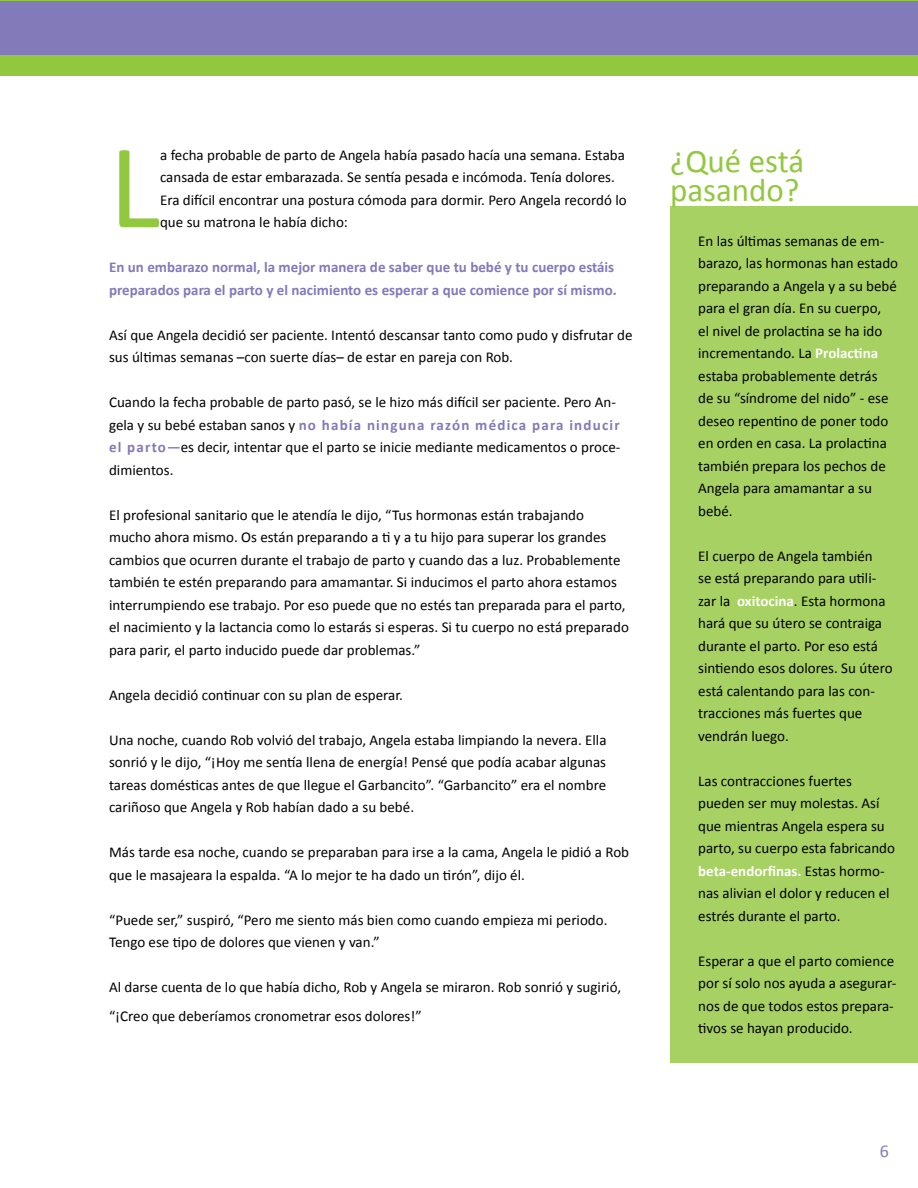
<style>
.page{position:relative;width:918px;height:1188px;background:#fff}
.page>*{position:absolute;margin:0;border:0;box-sizing:border-box;transform-origin:0 0}
.t1{font:121.35px "Calibri";color:#92c83e}
.t2{font:33px/28.5px "Calibri";color:#92c83e}
.t3{font:18px "Calibri";color:#827ab9}
.t4{font:15px/22.5px "Calibri";color:#000}
.t5{font:700 15px/22.5px "Calibri";color:#827ab9}
.s1{font-weight:700;color:#827ab9}
.s2{font-weight:700;color:#fff}
</style>
<div class="page">
<div style="left:670px;top:206px;width:248px;height:857px;background:#a7d162"></div>
<div style="left:0;top:0;width:918px;height:76px;background:#92c83e"></div>
<div style="left:0;top:1px;width:918px;height:54px;background:#827ab9"></div>
<h1 class="t1" style="left:109px;top:112px;width:52px">L</h1>
<p class="t4" style="left:160px;top:143px;width:468px">a fecha probable de parto de Angela había pasado hacía una semana. Estaba cansada de estar embarazada. Se sentía pesada e incómoda. Tenía dolores.<br>Era difícil encontrar una postura cómoda para dormir. Pero Angela recordó lo que su matrona le había dicho:</p>
<p class="t5" style="left:109px;top:255px;width:509px">En un embarazo normal, la mejor manera de saber que tu bebé y tu cuerpo estáis preparados para el parto y el nacimiento es esperar a que comience por sí mismo.</p>
<p class="t4" style="left:109px;top:323px;width:525px">Así que Angela decidió ser paciente. Intentó descansar tanto como pudo y disfrutar de sus últimas semanas –con suerte días– de estar en pareja con Rob.</p>
<p class="t4" style="left:109px;top:390px;width:513px">Cuando la fecha probable de parto pasó, se le hizo más difícil ser paciente. Pero An&shy;gela y su bebé estaban sanos y <span class="s1">no había ninguna razón médica para inducir el parto—</span>es decir, intentar que el parto se inicie mediante medicamentos o proce&shy;dimientos.</p>
<p class="t4" style="left:109px;top:503px;width:521px">El profesional sanitario que le atendía le dijo, “Tus hormonas están trabajando mucho ahora mismo. Os están preparando a ti y a tu hijo para superar los grandes cambios que ocurren durante el trabajo de parto y cuando das a luz. Probablemente también te estén preparando para amamantar. Si inducimos el parto ahora estamos interrumpiendo ese trabajo. Por eso puede que no estés tan preparada para el parto, el nacimiento y la lactancia como lo estarás si esperas. Si tu cuerpo no está preparado para parir, el parto inducido puede dar problemas.”</p>
<p class="t4" style="left:109px;top:683px;width:295px">Angela decidió continuar con su plan de esperar.</p>
<p class="t4" style="left:109px;top:728px;width:499px;text-align:justify">Una noche, cuando Rob volvió del trabajo, Angela estaba limpiando la nevera. Ella sonrió y le dijo, “¡Hoy me sentía llena de energía! Pensé que podía acabar algunas tareas domésticas antes de que llegue el Garbancito”. “Garbancito” era el nombre cariñoso que Angela y Rob habían dado a su bebé.</p>
<p class="t4" style="left:109px;top:840px;width:522px">Más tarde esa noche, cuando se preparaban para irse a la cama, Angela le pidió a Rob que le masajeara la espalda. “A lo mejor te ha dado un tirón”, dijo él.</p>
<p class="t4" style="left:109px;top:908px;width:500px">“Puede ser,” suspiró, “Pero me siento más bien como cuando empieza mi periodo.<br>Tengo ese tipo de dolores que vienen y van.”</p>
<p class="t4" style="left:109px;top:972px;width:514px;line-height:28.5px">Al darse cuenta de lo que había dicho, Rob y Angela se miraron. Rob sonrió y sugirió, “¡Creo que deberíamos cronometrar esos dolores!”</p>
<h2 class="t2" style="left:670px;top:145px;width:136px">¿Qué está pasando?</h2>
<p class="t4" style="left:698px;top:229px;width:201px">En las últimas semanas de em&shy;barazo, las hormonas han estado preparando a Angela y a su bebé para el gran día. En su cuerpo,<br>el nivel de prolactina se ha ido incrementando. La <span class="s2">Prolactina </span>estaba probablemente detrás<br>de su “síndrome del nido” - ese deseo repentino de poner todo en orden en casa. La prolactina también prepara los pechos de<br>Angela para amamantar a su bebé.</p>
<p class="t4" style="left:698px;top:544px;width:196px">El cuerpo de Angela también<br>se está preparando para utili&shy;zar la <span class="s2">oxitocina</span>. Esta hormona hará que su útero se contraiga durante el parto. Por eso está sintiendo esos dolores. Su útero está calentando para las con&shy;tracciones más fuertes que vendrán luego.</p>
<p class="t4" style="left:698px;top:769px;width:198px">Las contracciones fuertes pueden ser muy molestas. Así que mientras Angela espera su parto, su cuerpo esta fabricando <span class="s2">beta-endorfinas.</span> Estas hormo&shy;nas alivian el dolor y reducen el estrés durante el parto.</p>
<p class="t4" style="left:698px;top:949px;width:200px">Esperar a que el parto comience por sí solo nos ayuda a asegurar&shy;nos de que todos estos prepara&shy;tivos se hayan producido.</p>
<p class="t3" style="left:880px;top:1139px;width:11px">6</p>
</div>
